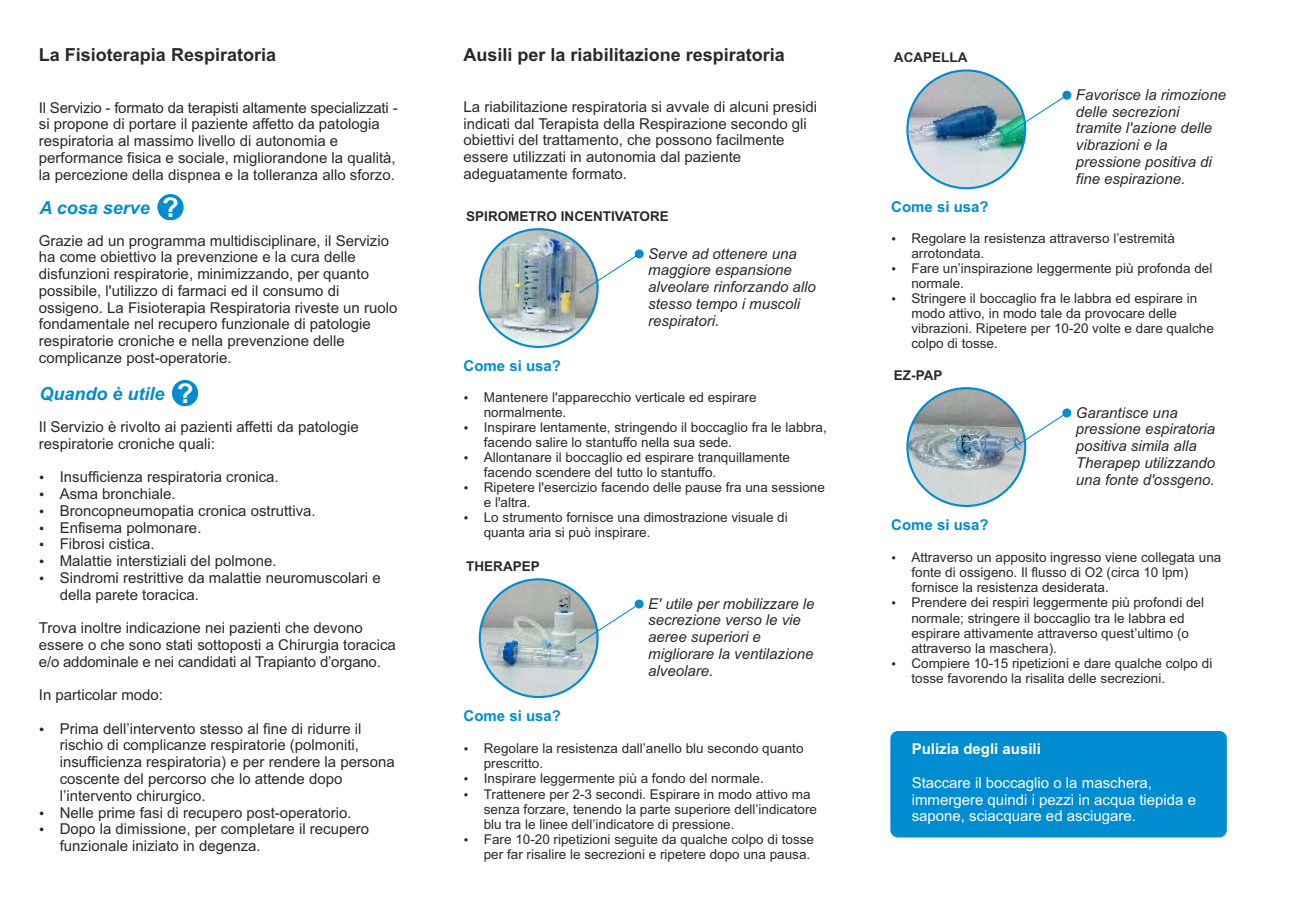
<style>
.page{position:relative;width:1293px;height:910px;background:#fff}
.page>*{position:absolute;margin:0;border:0;box-sizing:border-box;transform-origin:0 0}
.t1{font:700 27.3px "Arial";color:#fff}
.t2{font:700 18px "Arial";color:#292929}
.t3{font:italic 700 18px "Arial";color:#008cd1}
.t4{font:15px/16.8px "Arial";color:#292929}
.t5{font:italic 15px/16.8px "Arial";color:#292929}
.t6{font:15px/16.8px "Arial";color:#fff}
.t7{font:700 15px "Arial";color:#008cd1}
.t8{font:700 15px "Arial";color:#fff}
.t9{font:13.5px/15.1px "Arial";color:#292929}
.t10{font:700 13.5px "Arial";color:#292929}
.s1{font-style:normal;font-size:27.3px;color:#fff}
</style>
<div class="page">
<div style="left:156px;top:193px;width:29px;height:28px;background:#008cd1;border:1px solid #fff;border-radius:50%"></div>
<div style="left:171px;top:379px;width:28px;height:28px;background:#008cd1;border:1px solid #fff;border-radius:50%"></div>
<img style="left:480px;top:229px;width:117px;height:118px;border-radius:50%">
<svg style="left:579px;top:249px;width:64px;height:44px"></svg>
<img style="left:480px;top:579px;width:117px;height:118px;border-radius:50%">
<svg style="left:579px;top:600px;width:64px;height:43px"></svg>
<img style="left:907px;top:70px;width:118px;height:118px;border-radius:50%">
<svg style="left:1006px;top:91px;width:65px;height:44px"></svg>
<img style="left:907px;top:388px;width:118px;height:118px;border-radius:50%">
<svg style="left:1006px;top:408px;width:65px;height:44px"></svg>
<div style="left:890px;top:731px;width:336px;height:106px;background:#008cd1;border-radius:8px"></div>
<p class="t2" style="left:39px;top:48px;width:239px">La Fisioterapia Respiratoria</p>
<p class="t4" style="left:39px;top:100px;width:360px">Il Servizio - formato da terapisti altamente specializzati - si propone di portare il paziente affetto da patologia respiratoria al massimo livello di autonomia e performance fisica e sociale, migliorandone la qualità, la percezione della dispnea e la tolleranza allo sforzo.</p>
<h1 class="t1" style="left:162px;top:197px;width:18px">?</h1>
<p class="t4" style="left:39px;top:233px;width:360px">Grazie ad un programma multidisciplinare, il Servizio ha come obiettivo la prevenzione e la cura delle disfunzioni respiratorie, minimizzando, per quanto possibile, l'utilizzo di farmaci ed il consumo di ossigeno. La Fisioterapia Respiratoria riveste un ruolo fondamentale nel recupero funzionale di patologie respiratorie croniche e nella prevenzione delle complicanze post-operatorie.</p>
<p class="t3" style="left:39px;top:201px;width:112px">A cosa serve</p>
<p class="t3" style="left:39px;top:387px;width:156px">Quando è utile <span class="s1">?</span></p>
<p class="t4" style="left:39px;top:420px;width:321px">Il Servizio è rivolto ai pazienti affetti da patologie respiratorie croniche quali:</p>
<p class="t4" style="left:60px;top:470px;width:322px">Insufficienza respiratoria cronica.<br>Asma bronchiale.<br>Broncopneumopatia cronica ostruttiva.<br>Enfisema polmonare.<br>Fibrosi cistica.<br>Malattie interstiziali del polmone.<br>Sindromi restrittive da malattie neuromuscolari e della parete toracica.</p>
<p class="t4" style="left:39px;top:621px;width:358px">Trova inoltre indicazione nei pazienti che devono essere o che sono stati sottoposti a Chirurgia toracica e/o addominale e nei candidati al Trapianto d’organo.</p>
<p class="t4" style="left:39px;top:688px;width:126px">In particolar modo:</p>
<p class="t4" style="left:60px;top:721px;width:336px">Prima dell’intervento stesso al fine di ridurre il rischio di complicanze respiratorie (polmoniti, insufficienza respiratoria) e per rendere la persona coscente del percorso che lo attende dopo l’intervento chirurgico.</p>
<p class="t4" style="left:60px;top:805px;width:311px">Nelle prime fasi di recupero post-operatorio.<br>Dopo la dimissione, per completare il recupero funzionale iniziato in degenza.</p>
<p class="t2" style="left:463px;top:48px;width:323px">Ausili per la riabilitazione respiratoria</p>
<p class="t4" style="left:463px;top:100px;width:355px">La riabilitazione respiratoria si avvale di alcuni presidi indicati dal Terapista della Respirazione secondo gli obiettivi del trattamento, che possono facilmente essere utilizzati in autonomia dal paziente adeguatamente formato.</p>
<p class="t10" style="left:466px;top:211px;width:204px">SPIROMETRO INCENTIVATORE</p>
<p class="t5" style="left:648px;top:246px;width:169px">Serve ad ottenere una maggiore espansione alveolare rinforzando allo stesso tempo i muscoli respiratori.</p>
<p class="t7" style="left:463px;top:360px;width:99px">Come si usa?</p>
<p class="t9" style="left:484px;top:390px;width:344px">Mantenere l'apparecchio verticale ed espirare normalmente.<br>Inspirare lentamente, stringendo il boccaglio fra le labbra, facendo salire lo stantuffo nella sua sede.<br>Allontanare il boccaglio ed espirare tranquillamente facendo scendere del tutto lo stantuffo.<br>Ripetere l'esercizio facendo delle pause fra una sessione e l'altra.<br>Lo strumento fornisce una dimostrazione visuale di quanta aria si può inspirare.</p>
<p class="t10" style="left:466px;top:561px;width:75px">THERAPEP</p>
<p class="t5" style="left:648px;top:596px;width:168px">E' utile per mobilizzare le secrezione verso le vie aeree superiori e migliorare la ventilazione alveolare.</p>
<p class="t7" style="left:463px;top:710px;width:99px">Come si usa?</p>
<p class="t9" style="left:484px;top:742px;width:335px">Regolare la resistenza dall’anello blu secondo quanto prescritto.<br>Inspirare leggermente più a fondo del normale.<br>Trattenere per 2-3 secondi. Espirare in modo attivo ma senza forzare, tenendo la parte superiore dell’indicatore blu tra le linee dell’indicatore di pressione.<br>Fare 10-20 ripetizioni seguite da qualche colpo di tosse per far risalire le secrezioni e ripetere dopo una pausa.</p>
<p class="t10" style="left:894px;top:52px;width:75px">ACAPELLA</p>
<p class="t5" style="left:1076px;top:87px;width:152px">Favorisce la rimozione delle secrezioni tramite l'azione delle vibrazioni e la pressione positiva di fine espirazione.</p>
<p class="t7" style="left:891px;top:201px;width:99px">Come si usa?</p>
<p class="t9" style="left:911px;top:232px;width:304px">Regolare la resistenza attraverso l’estremità arrotondata.<br>Fare un’inspirazione leggermente più profonda del normale.<br>Stringere il boccaglio fra le labbra ed espirare in modo attivo, in modo tale da provocare delle vibrazioni. Ripetere per 10-20 volte e dare qualche colpo di tosse.</p>
<p class="t10" style="left:894px;top:370px;width:50px">EZ-PAP</p>
<p class="t5" style="left:1076px;top:405px;width:141px">Garantisce una pressione espiratoria positiva simila alla<br>Therapep utilizzando una fonte d'ossgeno.</p>
<p class="t7" style="left:891px;top:519px;width:99px">Come si usa?</p>
<p class="t9" style="left:911px;top:551px;width:311px">Attraverso un apposito ingresso viene collegata una fonte di ossigeno. Il flusso di O2 (circa 10 lpm) fornisce la resistenza desiderata.<br>Prendere dei respiri leggermente più profondi del normale; stringere il boccaglio tra le labbra ed espirare attivamente attraverso quest’ultimo (o attraverso la maschera).<br>Compiere 10-15 ripetizioni e dare qualche colpo di tosse favorendo la risalita delle secrezioni.</p>
<p class="t8" style="left:911px;top:743px;width:131px">Pulizia degli ausili</p>
<p class="t6" style="left:911px;top:776px;width:286px">Staccare il boccaglio o la maschera, immergere quindi i pezzi in acqua tiepida e sapone, sciacquare ed asciugare.</p>
</div>
